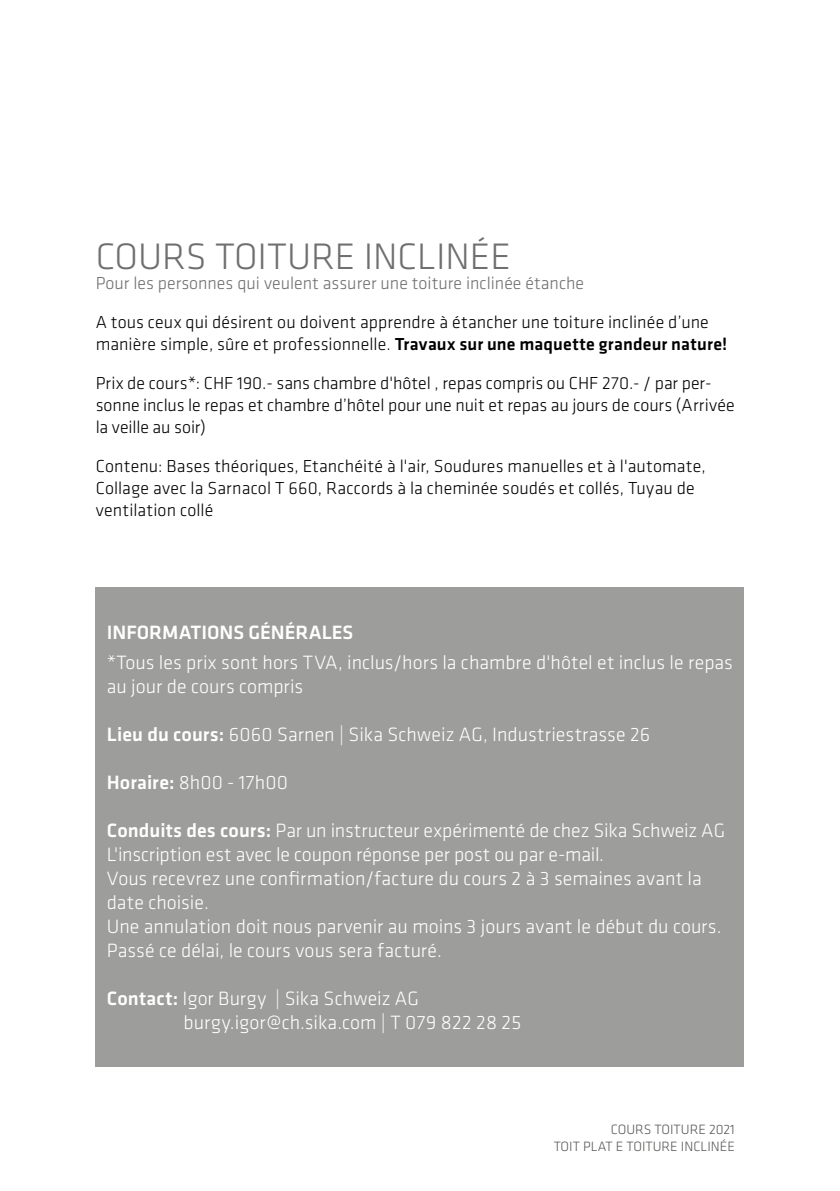
<style>
.page{position:relative;width:840px;height:1191px;background:#fff}
.page>*{position:absolute;margin:0;border:0;box-sizing:border-box;transform-origin:0 0}
.t1{font:300 38.2px "Klavika";color:#706f6f}
.t2{font:300 20px/24px "Klavika";color:#fff}
.t3{font:500 20px "Klavika";color:#fff}
.t4{font:300 18px/22px "Klavika";letter-spacing:.005em;color:#000}
.t5{font:300 18px "Klavika";color:#706f6f}
.t6{font:300 14px/16.8px "Klavika";color:#575756;text-align:right}
.s1{font-weight:500}
</style>
<div class="page">
<div style="left:95px;top:587px;width:648px;height:479px;background:#9d9d9c"></div>
<h1 class="t1" style="left:96px;top:233px;width:416px">COURS TOITURE INCLINÉE</h1>
<p class="t5" style="left:96px;top:272px;width:490px">Pour les personnes qui veulent assurer une toiture inclinée étanche</p>
<p class="t4" style="left:96px;top:311px;width:632px">A tous ceux qui désirent ou doivent apprendre à étancher une toiture inclinée d’une manière simple, sûre et professionnelle. <span class="s1">Travaux sur une maquette grandeur nature!</span></p>
<p class="t4" style="left:96px;top:372px;width:640px">Prix de cours*: CHF 190.- sans chambre d'hôtel , repas compris ou CHF 270.- / par per&shy;sonne inclus le repas et chambre d’hôtel pour une nuit et repas au jours de cours (Arrivée la veille au soir)</p>
<p class="t4" style="left:96px;top:455px;width:611px">Contenu: Bases théoriques, Etanchéité à l'air, Soudures manuelles et à l'automate,<br>Collage avec la Sarnacol T 660, Raccords à la cheminée soudés et collés, Tuyau de ventilation collé</p>
<p class="t3" style="left:107px;top:619px;width:248px">INFORMATIONS GÉNÉRALES</p>
<p class="t2" style="left:107px;top:650px;width:627px">*Tous les prix sont hors TVA, inclus/hors la chambre d'hôtel et inclus le repas au jour de cours compris</p>
<p class="t2" style="left:107px;top:722px;width:544px"><span class="s1">Lieu du cours:</span> 6060 Sarnen | Sika Schweiz AG, Industriestrasse 26</p>
<p class="t2" style="left:107px;top:770px;width:182px"><span class="s1">Horaire:</span> 8h00 - 17h00</p>
<p class="t2" style="left:107px;top:818px;width:619px"><span class="s1">Conduits des cours:</span> Par un instructeur expérimenté de chez Sika Schweiz AG L'inscription est avec le coupon réponse per post ou par e-mail.<br>Vous recevrez une confirmation/facture du cours 2 à 3 semaines avant la date choisie.<br>Une annulation doit nous parvenir au moins 3 jours avant le début du cours.<br>Passé ce délai, le cours vous sera facturé.</p>
<p class="t2" style="left:183px;top:986px;width:339px;text-indent:-77px"><span class="s1">Contact:</span> Igor Burgy | Sika Schweiz AG burgy.igor@ch.sika.com | T 079 822 28 25</p>
<p class="t6" style="left:553px;top:1121px;width:183px">COURS TOITURE 2021<br>TOIT PLAT E TOITURE INCLINÉE</p>
</div>
